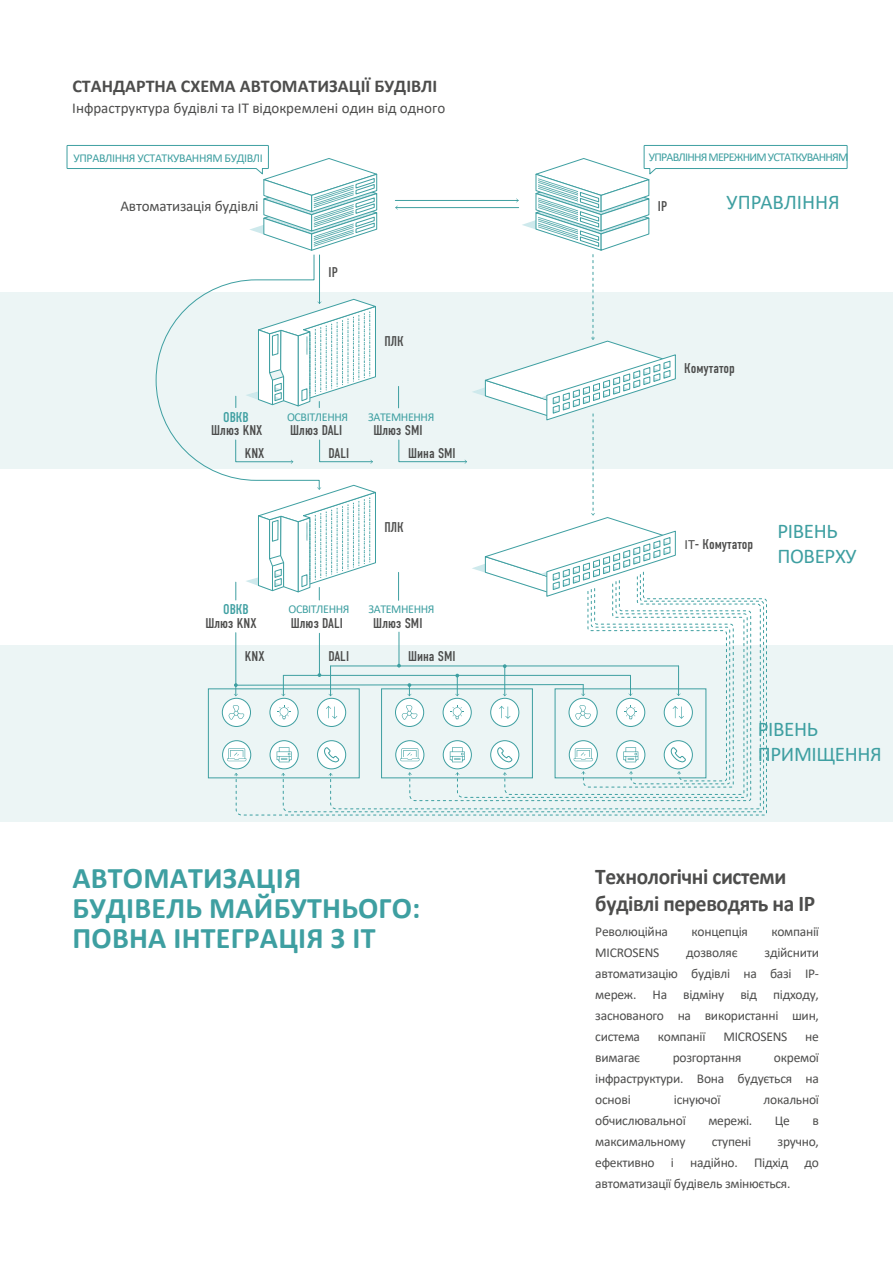
<style>
.page{position:relative;width:893px;height:1263px;background:#fff}
.page>*{position:absolute;margin:0;border:0;box-sizing:border-box;transform-origin:0 0}
.t1{font:700 30px/30px "Calibri";letter-spacing:.005em;color:#3e9fa1}
.t2{font:700 22.5px/27px "Calibri";letter-spacing:-.02em;color:#4d4d4c;scale:.95 1}
.t3{font:21px/25.2px "Calibri";letter-spacing:-.02em;color:#3e9fa1}
.t4{font:21px "Calibri";color:#3e9fa1}
.t5{font:700 18px "Calibri";color:#4d4d4c}
.t6{font:15px "Calibri";color:#4d4d4c}
.t7{font:14.1px "DIN Condensed";color:#4d4d4c}
.t8{font:14.1px "DIN Condensed";color:#3e9fa1}
.t9{font:13.5px/21px "Calibri";letter-spacing:-.02em;color:#4d4d4c;text-align:justify}
.t10{font:12px "Calibri";letter-spacing:-.03em;color:#3e9fa1}
.t11{font:12px "Calibri";letter-spacing:-.06em;color:#3e9fa1}
.s1{font-family:"Calibri"}
</style>
<div class="page">
<div style="left:0;top:645px;width:893px;height:176px;background:#ecf5f5"></div>
<div style="left:0;top:292px;width:893px;height:176px;background:#ecf5f5"></div>
<svg style="left:236px;top:787px;width:531px;height:28px"></svg>
<svg style="left:283px;top:787px;width:481px;height:25px"></svg>
<svg style="left:330px;top:787px;width:431px;height:22px"></svg>
<svg style="left:409px;top:787px;width:342px;height:14px"></svg>
<svg style="left:457px;top:787px;width:291px;height:11px"></svg>
<svg style="left:504px;top:787px;width:240px;height:8px"></svg>
<svg style="left:67px;top:145px;width:781px;height:642px"></svg>
<h3 class="t5" style="left:72px;top:73px;width:366px">СТАНДАРТНА СХЕМА АВТОМАТИЗАЦІЇ БУДІВЛІ</h3>
<p class="t6" style="left:72px;top:98px;width:374px">Інфраструктура будівлі та ІТ відокремлені один від одного</p>
<p class="t10" style="left:74px;top:150px;width:191px">УПРАВЛІННЯ УСТАТКУВАННЯМ БУДІВЛІ</p>
<p class="t6" style="left:120px;top:196px;width:140px">Автоматизація будівлі</p>
<p class="t7" style="left:329px;top:264px;width:11px">IP</p>
<p class="t7" style="left:384px;top:334px;width:21px">ПЛК</p>
<p class="t8" style="left:223px;top:409px;width:27px">ОВКВ</p>
<p class="t7" style="left:211px;top:423px;width:53px">Шлюз KNX</p>
<p class="t7" style="left:290px;top:423px;width:54px">Шлюз DALI</p>
<p class="t10" style="left:287px;top:408px;width:63px">ОСВІТЛЕННЯ</p>
<p class="t10" style="left:368px;top:408px;width:68px">ЗАТЕМНЕННЯ</p>
<p class="t7" style="left:373px;top:423px;width:51px">Шлюз SMI</p>
<p class="t7" style="left:245px;top:445px;width:21px">KNX</p>
<p class="t7" style="left:329px;top:445px;width:22px">DALI</p>
<p class="t7" style="left:408px;top:445px;width:49px">Шина SMI</p>
<p class="t7" style="left:384px;top:520px;width:21px">ПЛК</p>
<p class="t8" style="left:223px;top:602px;width:27px">ОВКВ</p>
<p class="t7" style="left:205px;top:615px;width:53px">Шлюз KNX</p>
<p class="t7" style="left:291px;top:615px;width:54px">Шлюз DALI</p>
<p class="t10" style="left:288px;top:601px;width:63px">ОСВІТЛЕННЯ</p>
<p class="t10" style="left:368px;top:601px;width:68px">ЗАТЕМНЕННЯ</p>
<p class="t7" style="left:373px;top:615px;width:51px">Шлюз SMI</p>
<p class="t7" style="left:245px;top:648px;width:21px">KNX</p>
<p class="t7" style="left:328px;top:648px;width:22px">DALI</p>
<p class="t7" style="left:408px;top:648px;width:49px">Шина SMI</p>
<h1 class="t1" style="left:72px;top:862px;width:349px">АВТОМАТИЗАЦІЯ<br>БУДІВЕЛЬ МАЙБУТНЬОГО:<br>ПОВНА ІНТЕГРАЦІЯ З ІТ</h1>
<p class="t11" style="left:649px;top:148px;width:201px">УПРАВЛІННЯ МЕРЕЖНИМ УСТАТКУВАННЯМ</p>
<p class="t7" style="left:658px;top:198px;width:11px">IP</p>
<h3 class="t4" style="left:727px;top:187px;width:115px">УПРАВЛІННЯ</h3>
<p class="t7" style="left:684px;top:360px;width:52px">Комутатор</p>
<p class="t7" style="left:684px;top:536px;width:70px"><span class="s1">ІТ</span>- Комутатор</p>
<h3 class="t3" style="left:777px;top:518px;width:81px">РІВЕНЬ<br>ПОВЕРХУ</h3>
<h3 class="t3" style="left:758px;top:716px;width:126px">РІВЕНЬ<br>ПРИМІЩЕННЯ</h3>
<h2 class="t2" style="left:595px;top:863px;width:233px">Технологічні системи будівлі переводять на IP</h2>
<p class="t9" style="left:595px;top:921px;width:74px">Революційна</p>
<p class="t9" style="left:691px;top:921px;width:58px">концепція</p>
<p class="t9" style="left:771px;top:921px;width:49px">компанії</p>
<p class="t9" style="left:595px;top:942px;width:66px">MICROSENS</p>
<p class="t9" style="left:686px;top:942px;width:53px">дозволяє</p>
<p class="t9" style="left:595px;top:942px;width:225px;text-indent:169px">здійснити автоматизацію будівлі на базі IP&shy;мереж. На відміну від підходу, заснованого на використанні шин, система</p>
<p class="t9" style="left:658px;top:1026px;width:49px">компанії</p>
<p class="t9" style="left:723px;top:1026px;width:66px">MICROSENS</p>
<p class="t9" style="left:805px;top:1026px;width:15px">не</p>
<p class="t9" style="left:595px;top:1047px;width:225px;text-indent:179px">окремої інфраструктури. Вона будується на основі</p>
<p class="t9" style="left:595px;top:1047px;width:46px">вимагає</p>
<p class="t9" style="left:673px;top:1047px;width:70px">розгортання</p>
<p class="t9" style="left:674px;top:1089px;width:48px">існуючої</p>
<p class="t9" style="left:764px;top:1089px;width:57px">локальної</p>
<p class="t9" style="left:595px;top:1110px;width:92px">обчислювальної</p>
<p class="t9" style="left:708px;top:1110px;width:45px">мережі.</p>
<p class="t9" style="left:775px;top:1110px;width:17px">Це</p>
<p class="t9" style="left:812px;top:1110px;width:8px">в</p>
<p class="t9" style="left:595px;top:1131px;width:92px">максимальному</p>
<p class="t9" style="left:712px;top:1131px;width:41px">ступені</p>
<p class="t9" style="left:595px;top:1131px;width:225px;text-indent:182px">зручно, ефективно і надійно. Підхід до автоматизації будівель змінюється.</p>
</div>
